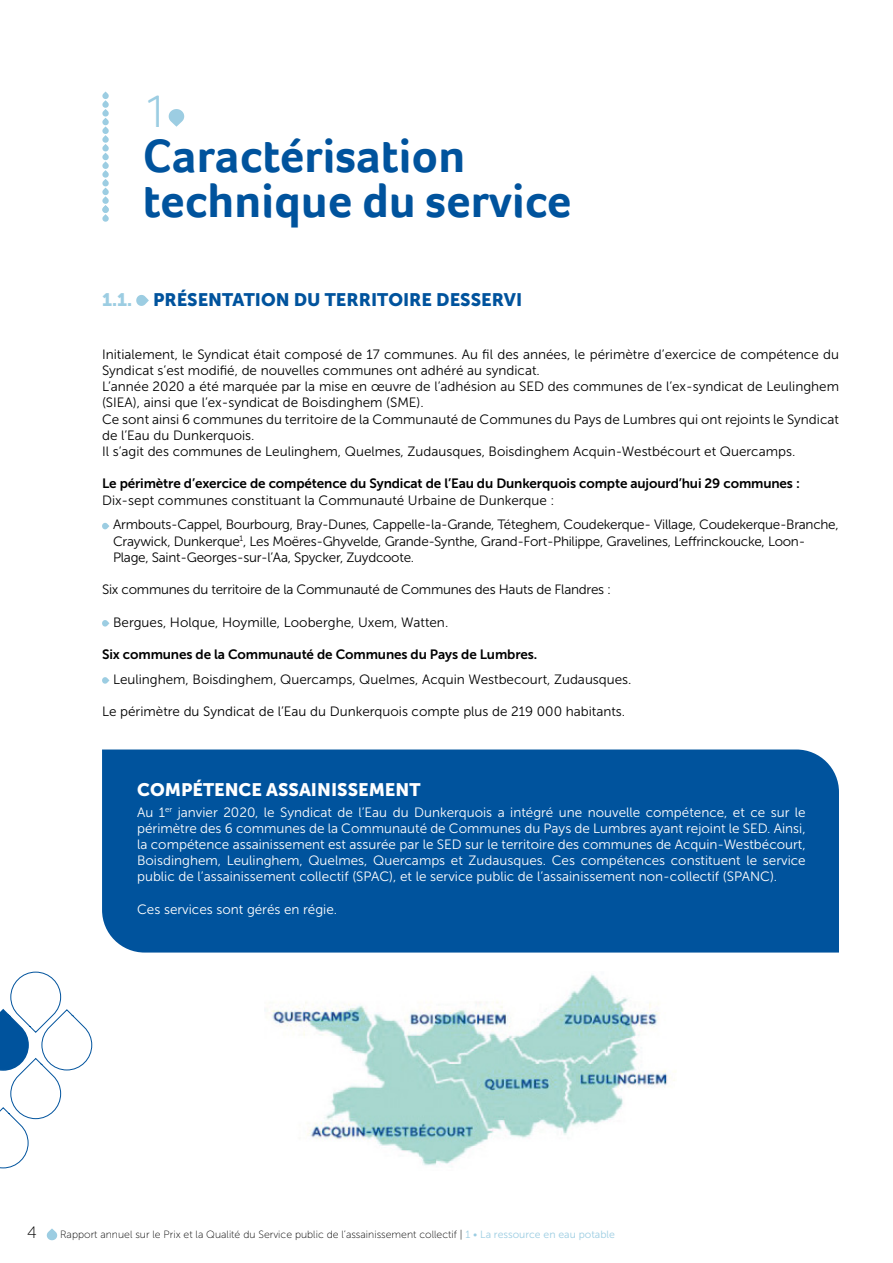
<style>
.page{position:relative;width:893px;height:1263px;background:#fff}
.page>*{position:absolute;margin:0;border:0;box-sizing:border-box;transform-origin:0 0}
.t1{font:700 48px/45px "Foco";color:#00539d}
.t2{font:300 48px "Foco";color:#9ccde2}
.t3{font:18px "Museo Sans 900";color:#00539d}
.t4{font:18px "Museo Sans 900";color:#fff}
.t5{font:16.5px "Museo Sans 100";color:#000}
.t6{font:13.5px/16.2px "Museo Sans 300";color:#000}
.t7{font:13.5px/16.2px "Museo Sans 300";color:#fff;text-align:justify}
.t8{font:13.5px/24.8px "Museo Sans 300";letter-spacing:-.02em;color:#000}
.t9{font:13.5px "Museo Sans 700";letter-spacing:-.01em;color:#000}
.t10{font:10.5px "Museo Sans 100";color:#000}
.s1{color:#9ccde2}
.s2{font-family:"Museo Sans 300";color:#9ccde2}
</style>
<div class="page">
<div style="left:102px;top:749px;width:737px;height:203px;background:#00539d"></div>
<svg style="left:136px;top:295px;width:13px;height:11px"></svg>
<svg style="left:102px;top:92px;width:7px;height:130px"></svg>
<svg style="left:169px;top:109px;width:15px;height:18px"></svg>
<svg style="left:47px;top:1228px;width:10px;height:12px"></svg>
<svg style="left:0;top:971px;width:93px;height:198px"></svg>
<svg style="left:102px;top:523px;width:7px;height:6px"></svg>
<svg style="left:102px;top:620px;width:7px;height:6px"></svg>
<svg style="left:102px;top:677px;width:7px;height:7px"></svg>
<img style="left:265px;top:974px;width:411px;height:193px">
<h1 class="t2" style="left:143px;top:79px;width:27px">1</h1>
<h1 class="t1" style="left:143px;top:132px;width:430px">Caractérisation technique du service</h1>
<h2 class="t3" style="left:102px;top:289px;width:422px"><span class="s1">1.1.</span> PRÉSENTATION DU TERRITOIRE DESSERVI</h2>
<p class="t6" style="left:102px;top:346px;width:738px">Initialement, le Syndicat était composé de 17 communes. Au fil des années, le périmètre d’exercice de compétence du Syndicat s’est modifié, de nouvelles communes ont adhéré au syndicat.<br>L’année 2020 a été marquée par la mise en œuvre de l’adhésion au SED des communes de l’ex-syndicat de Leulinghem (SIEA), ainsi que l’ex-syndicat de Boisdinghem (SME).<br>Ce sont ainsi 6 communes du territoire de la Communauté de Communes du Pays de Lumbres qui ont rejoints le Syndicat de l’Eau du Dunkerquois.<br>Il s’agit des communes de Leulinghem, Quelmes, Zudausques, Boisdinghem Acquin-Westbécourt et Quercamps.</p>
<p class="t9" style="left:102px;top:476px;width:699px">Le périmètre d’exercice de compétence du Syndicat de l’Eau du Dunkerquois compte aujourd’hui 29 communes :</p>
<p class="t8" style="left:113px;top:488px;width:727px;text-indent:-11px">Dix-sept communes constituant la Communauté Urbaine de Dunkerque :<br>Armbouts-Cappel, Bourbourg, Bray-Dunes, Cappelle-la-Grande, Téteghem, Coudekerque- Village, Coudekerque-Branche,</p>
<p class="t8" style="left:113px;top:533px;width:694px;line-height:16.2px">Craywick, Dunkerque<sup>1</sup>, Les Moëres-Ghyvelde, Grande-Synthe, Grand-Fort-Philippe, Gravelines, Leffrinckoucke, Loon-<br>Plage, Saint-Georges-sur-l’Aa, Spycker, Zuydcoote.</p>
<p class="t8" style="left:102px;top:577px;width:511px">Six communes du territoire de la Communauté de Communes des Hauts de Flandres :</p>
<p class="t6" style="left:113px;top:614px;width:337px">Bergues, Holque, Hoymille, Looberghe, Uxem, Watten.</p>
<p class="t9" style="left:102px;top:647px;width:437px">Six communes de la Communauté de Communes du Pays de Lumbres.</p>
<p class="t6" style="left:113px;top:671px;width:520px">Leulinghem, Boisdinghem, Quercamps, Quelmes, Acquin Westbecourt, Zudausques.</p>
<p class="t6" style="left:102px;top:703px;width:525px">Le périmètre du Syndicat de l’Eau du Dunkerquois compte plus de 219 000 habitants.</p>
<h2 class="t4" style="left:137px;top:780px;width:285px">COMPÉTENCE ASSAINISSEMENT</h2>
<p class="t7" style="left:137px;top:804px;width:670px">Au 1<sup>er</sup> janvier 2020, le Syndicat de l’Eau du Dunkerquois a intégré une nouvelle compétence, et ce sur le périmètre des 6 communes de la Communauté de Communes du Pays de Lumbres ayant rejoint le SED. Ainsi, la compétence assainissement est assurée par le SED sur le territoire des communes de Acquin-Westbécourt, Boisdinghem, Leulinghem, Quelmes, Quercamps et Zudausques. Ces compétences constituent le service public de l’assainissement collectif (SPAC), et le service public de l’assainissement non-collectif (SPANC).</p>
<p class="t7" style="left:137px;top:901px;width:202px">Ces services sont gérés en régie.</p>
<p class="t5" style="left:27px;top:1224px;width:11px">4</p>
<p class="t10" style="left:60px;top:1229px;width:556px">Rapport annuel sur le Prix et la Qualité du Service public de l’assainissement collectif | <span class="s2">1 • La ressource en eau potable</span></p>
</div>
